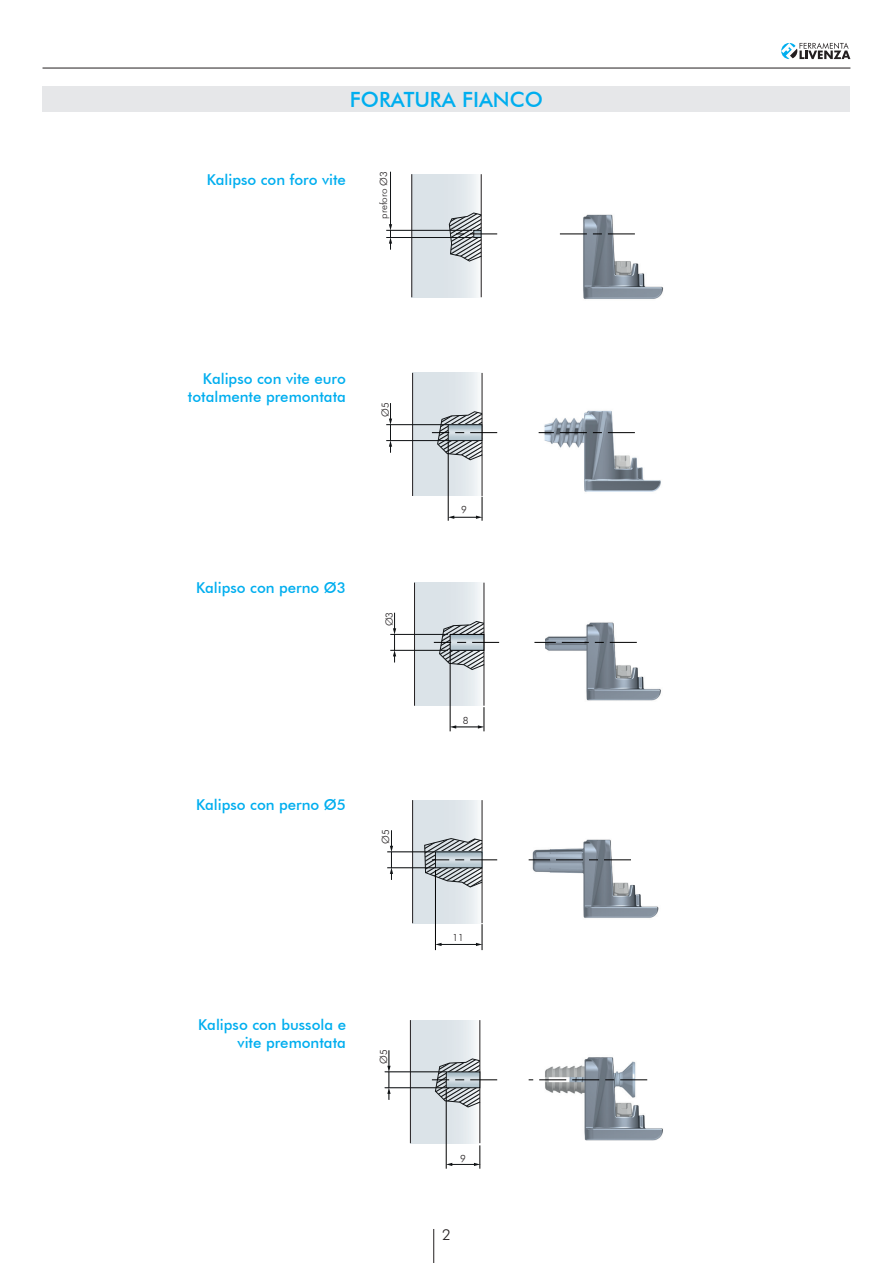
<style>
.page{position:relative;width:893px;height:1263px;background:#fff}
.page>*{position:absolute;margin:0;border:0;box-sizing:border-box;transform-origin:0 0}
.t1{font:500 21px "Futura BT";color:#00aeef}
.Descrizione{font:500 15px/18px "Futura BT";color:#00aeef;text-align:right}
.t2{font:300 15px "Futura BT";color:#231f20}
.t3{font:300 9.9px "Futura BT";color:#231f20}
</style>
<div class="page">
<svg style="left:781px;top:43px;width:69px;height:16px"></svg>
<hr style="left:433px;top:1229px;width:1px;height:34px;background:#231f20">
<hr style="left:43px;top:68px;width:807px;height:1px;background:#231f20">
<div style="left:43px;top:86px;width:807px;height:26px;background:#e6e7e9"></div>
<svg style="left:411px;top:1020px;width:65px;height:123px"></svg>
<hr style="left:410px;top:1020px;width:1px;height:123px;background:#231f20">
<hr style="left:480px;top:1020px;width:1px;height:123px;background:#afaeae">
<hr style="left:479px;top:1020px;width:1px;height:123px;background:#231f20">
<div style="left:413px;top:800px;width:69px;height:123px;background:linear-gradient(to right,#d4dde3,#ecf0f3)"></div>
<hr style="left:413px;top:800px;width:1px;height:123px;background:#c5ccd1">
<hr style="left:412px;top:800px;width:1px;height:123px;background:#231f20">
<hr style="left:482px;top:800px;width:1px;height:123px;background:#231f20">
<div style="left:414px;top:583px;width:70px;height:123px;background:linear-gradient(to right,#d4dde3,#ecf0f3)"></div>
<hr style="left:414px;top:583px;width:1px;height:123px;background:#231f20">
<hr style="left:484px;top:583px;width:1px;height:123px;background:#231f20">
<div style="left:413px;top:373px;width:69px;height:123px;background:linear-gradient(to right,#d3dce2,#ebeff2)"></div>
<hr style="left:413px;top:373px;width:1px;height:123px;background:#c5ccd1">
<hr style="left:412px;top:373px;width:1px;height:123px;background:#231f20">
<hr style="left:482px;top:373px;width:1px;height:123px;background:#231f20">
<div style="left:412px;top:174px;width:69px;height:123px;background:linear-gradient(to right,#d5dee4,#ebf0f2)"></div>
<img style="left:580px;top:214px;width:84px;height:85px">
<hr style="left:412px;top:174px;width:1px;height:123px;background:#a7abaf">
<hr style="left:411px;top:174px;width:1px;height:123px;background:#231f20">
<svg style="left:560px;top:234px;width:75px;height:1px"></svg>
<img style="left:546px;top:622px;width:115px;height:79px">
<hr style="left:450px;top:651px;width:1px;height:80px;background:#000001">
<svg style="left:450px;top:707px;width:35px;height:24px"></svg>
<hr style="left:390px;top:634px;width:58px;height:1px;background:#111416">
<hr style="left:390px;top:650px;width:58px;height:1px;background:#111416">
<svg style="left:393px;top:613px;width:3px;height:49px"></svg>
<img style="left:539px;top:410px;width:122px;height:82px">
<hr style="left:448px;top:441px;width:1px;height:80px;background:#000001">
<svg style="left:448px;top:497px;width:35px;height:24px"></svg>
<hr style="left:386px;top:424px;width:62px;height:1px;background:#111416">
<hr style="left:386px;top:440px;width:62px;height:1px;background:#111416">
<svg style="left:389px;top:403px;width:3px;height:50px"></svg>
<hr style="left:390px;top:172px;width:1px;height:53px;background:#111416">
<hr style="left:386px;top:230px;width:86px;height:1px;background:#111416">
<hr style="left:386px;top:237px;width:86px;height:1px;background:#111416">
<svg style="left:389px;top:224px;width:3px;height:26px"></svg>
<hr style="left:446px;top:1090px;width:1px;height:79px;background:#000001">
<svg style="left:446px;top:1145px;width:35px;height:24px"></svg>
<hr style="left:385px;top:1071px;width:61px;height:1px;background:#111416">
<hr style="left:385px;top:1087px;width:61px;height:1px;background:#111416">
<svg style="left:387px;top:1050px;width:4px;height:50px"></svg>
<img style="left:544px;top:1057px;width:119px;height:83px">
<hr style="left:435px;top:870px;width:1px;height:80px;background:#000001">
<hr style="left:440px;top:944px;width:37px;height:1px;background:#111416">
<svg style="left:476px;top:924px;width:7px;height:26px"></svg>
<svg style="left:436px;top:943px;width:6px;height:3px"></svg>
<hr style="left:387px;top:852px;width:48px;height:1px;background:#111416">
<hr style="left:387px;top:867px;width:48px;height:1px;background:#111416">
<svg style="left:390px;top:830px;width:3px;height:50px"></svg>
<img style="left:528px;top:839px;width:131px;height:79px">
<svg style="left:432px;top:411px;width:65px;height:50px"></svg>
<svg style="left:539px;top:432px;width:96px;height:1px"></svg>
<svg style="left:434px;top:621px;width:65px;height:49px"></svg>
<svg style="left:534px;top:642px;width:103px;height:1px"></svg>
<svg style="left:424px;top:838px;width:73px;height:50px"></svg>
<svg style="left:529px;top:859px;width:102px;height:1px"></svg>
<svg style="left:432px;top:1058px;width:65px;height:50px"></svg>
<svg style="left:529px;top:1079px;width:118px;height:1px"></svg>
<hr style="left:481px;top:174px;width:1px;height:123px;background:#231f20">
<svg style="left:449px;top:212px;width:48px;height:50px"></svg>
<p class="t1" style="left:350px;top:87px;width:195px">FORATURA FIANCO</p>
<p class="Descrizione" style="left:207px;top:170px;width:141px">Kalipso con foro vite</p>
<p class="t3" style="left:378px;top:219px;width:49px;rotate:-90deg">preforo Ø3</p>
<p class="Descrizione" style="left:188px;top:369px;width:160px">Kalipso con vite euro totalmente premontata</p>
<p class="t3" style="left:379px;top:417px;width:16px;rotate:-90deg">Ø5</p>
<p class="Descrizione" style="left:196px;top:578px;width:151px">Kalipso con perno Ø3</p>
<p class="t3" style="left:383px;top:626px;width:16px;rotate:-90deg">Ø3</p>
<p class="Descrizione" style="left:196px;top:796px;width:151px">Kalipso con perno Ø5</p>
<p class="t3" style="left:380px;top:844px;width:16px;rotate:-90deg">Ø5</p>
<p class="Descrizione" style="left:198px;top:1016px;width:149px">Kalipso con bussola e vite premontata</p>
<p class="t3" style="left:378px;top:1064px;width:16px;rotate:-90deg">Ø5</p>
<p class="t3" style="left:461px;top:504px;width:7px">9</p>
<p class="t3" style="left:463px;top:714px;width:7px">8</p>
<p class="t3" style="left:453px;top:932px;width:13px">11</p>
<p class="t3" style="left:460px;top:1152px;width:7px">9</p>
<p class="t2" style="left:442px;top:1226px;width:10px">2</p>
</div>
